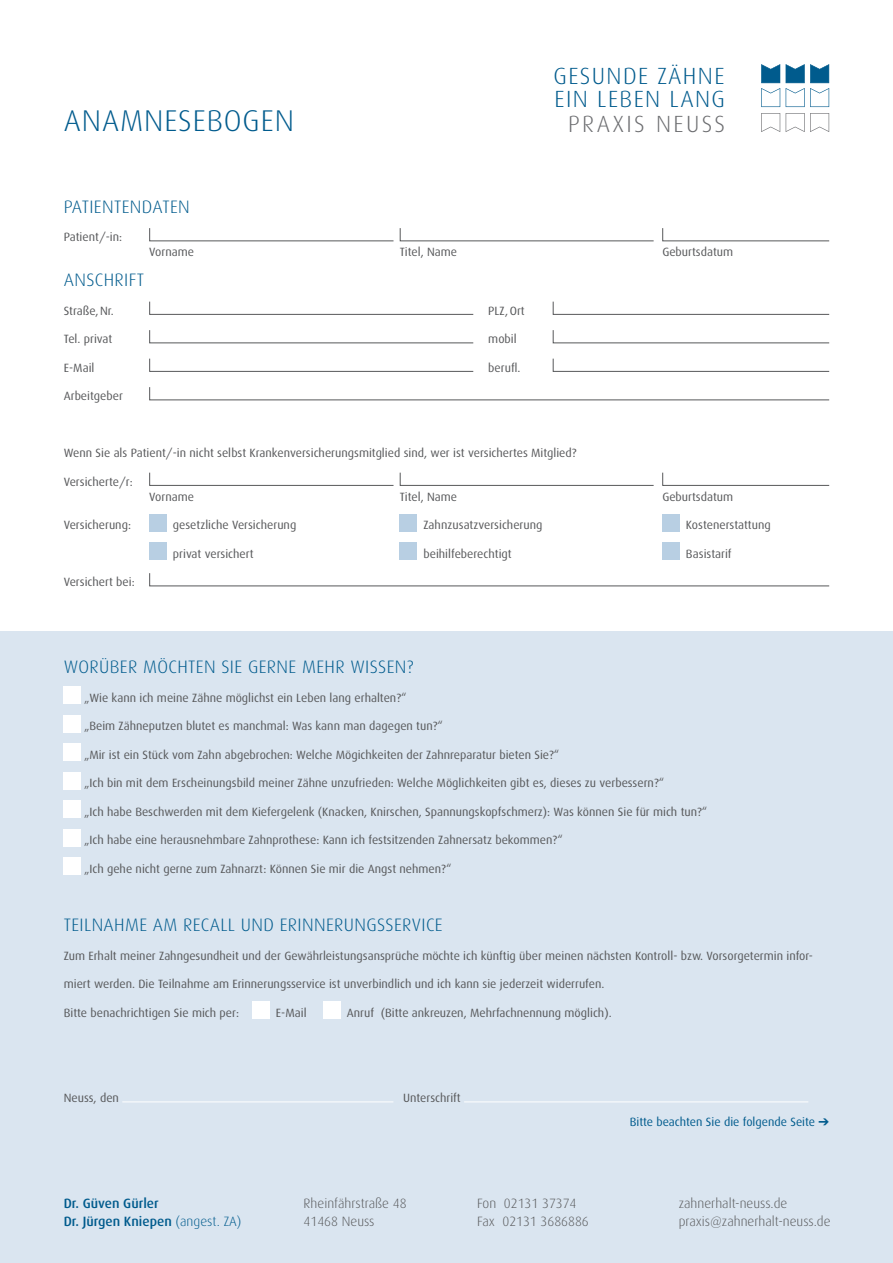
<style>
.page{position:relative;width:893px;height:1263px;background:#fff}
.page>*{position:absolute;margin:0;border:0;box-sizing:border-box;transform-origin:0 0}
.t1{font:300 30px "Dax";letter-spacing:.03em;color:#005b8d}
.t2{font:300 23.4px/23.7px "Dax";letter-spacing:.06em;color:#005b8d}
.t3{font:300 23.4px "Dax";letter-spacing:.1em;color:#6c6d70}
.t4{font:300 18px "Dax";letter-spacing:.02em;color:#005b8d}
.t5{font:300 13.5px/18px "Dax";color:#57585a}
.t6{font:500 13.5px/18px "Dax";color:#005b8d}
.t7{font:12px "Dax";color:#57585a}
.t8{font:12px "Dax";color:#005b8d}
.s1{font-weight:300}
</style>
<div class="page">
<div style="left:0;top:632px;width:893px;height:631px;background:#dae5f0"></div>
<svg style="left:149px;top:228px;width:505px;height:14px"></svg>
<svg style="left:662px;top:228px;width:168px;height:14px"></svg>
<svg style="left:149px;top:301px;width:325px;height:14px"></svg>
<svg style="left:552px;top:301px;width:278px;height:14px"></svg>
<svg style="left:149px;top:330px;width:325px;height:14px"></svg>
<svg style="left:552px;top:330px;width:278px;height:14px"></svg>
<svg style="left:149px;top:358px;width:325px;height:14px"></svg>
<svg style="left:552px;top:358px;width:278px;height:14px"></svg>
<svg style="left:149px;top:387px;width:681px;height:14px"></svg>
<svg style="left:149px;top:472px;width:505px;height:14px"></svg>
<svg style="left:662px;top:472px;width:168px;height:14px"></svg>
<div style="left:149px;top:514px;width:17px;height:17px;background:#b8cfe3"></div>
<div style="left:400px;top:514px;width:17px;height:17px;background:#b8cfe3"></div>
<div style="left:662px;top:514px;width:17px;height:17px;background:#b8cfe3"></div>
<div style="left:149px;top:543px;width:17px;height:17px;background:#b8cfe3"></div>
<div style="left:400px;top:543px;width:17px;height:17px;background:#b8cfe3"></div>
<div style="left:662px;top:543px;width:17px;height:17px;background:#b8cfe3"></div>
<svg style="left:149px;top:573px;width:681px;height:14px"></svg>
<div style="left:64px;top:687px;width:17px;height:17px;background:#fff"></div>
<div style="left:64px;top:715px;width:17px;height:17px;background:#fff"></div>
<div style="left:64px;top:744px;width:17px;height:17px;background:#fff"></div>
<div style="left:64px;top:772px;width:17px;height:17px;background:#fff"></div>
<div style="left:64px;top:801px;width:17px;height:17px;background:#fff"></div>
<div style="left:64px;top:829px;width:17px;height:17px;background:#fff"></div>
<div style="left:64px;top:858px;width:17px;height:17px;background:#fff"></div>
<div style="left:252px;top:1002px;width:17px;height:17px;background:#fff"></div>
<div style="left:323px;top:1002px;width:17px;height:17px;background:#fff"></div>
<hr style="left:122px;top:1101px;width:271px;height:1px;background:#fff">
<hr style="left:464px;top:1101px;width:344px;height:1px;background:#fff">
<svg style="left:761px;top:113px;width:19px;height:19px"></svg>
<svg style="left:786px;top:113px;width:43px;height:19px"></svg>
<svg style="left:761px;top:64px;width:19px;height:43px"></svg>
<svg style="left:786px;top:64px;width:43px;height:43px"></svg>
<h1 class="t1" style="left:64px;top:104px;width:232px">ANAMNESEBOGEN</h1>
<h2 class="t2" style="left:553px;top:64px;width:173px">GESUNDE ZÄHNE<br>EIN LEBEN LANG</h2>
<h2 class="t3" style="left:568px;top:111px;width:158px">PRAXIS NEUSS</h2>
<h3 class="t4" style="left:64px;top:197px;width:127px">PATIENTENDATEN</h3>
<p class="t7" style="left:64px;top:230px;width:60px">Patient/-in:</p>
<p class="t7" style="left:149px;top:245px;width:46px">Vorname</p>
<p class="t7" style="left:400px;top:245px;width:59px">Titel, Name</p>
<p class="t7" style="left:662px;top:245px;width:72px">Geburtsdatum</p>
<h3 class="t4" style="left:64px;top:270px;width:82px">ANSCHRIFT</h3>
<p class="t7" style="left:64px;top:304px;width:52px">Straße,Nr.</p>
<p class="t7" style="left:488px;top:304px;width:38px">PLZ,Ort</p>
<p class="t7" style="left:64px;top:332px;width:50px">Tel. privat</p>
<p class="t7" style="left:488px;top:332px;width:30px">mobil</p>
<p class="t7" style="left:64px;top:361px;width:32px">E-Mail</p>
<p class="t7" style="left:488px;top:361px;width:34px">berufl.</p>
<p class="t7" style="left:64px;top:389px;width:61px">Arbeitgeber</p>
<p class="t7" style="left:64px;top:446px;width:514px">Wenn Sie als Patient/-in nicht selbst Krankenversicherungsmitglied sind, wer ist versichertes Mitglied?</p>
<p class="t7" style="left:64px;top:475px;width:70px">Versicherte/r:</p>
<p class="t7" style="left:149px;top:490px;width:46px">Vorname</p>
<p class="t7" style="left:400px;top:490px;width:59px">Titel, Name</p>
<p class="t7" style="left:662px;top:490px;width:72px">Geburtsdatum</p>
<p class="t7" style="left:64px;top:518px;width:69px">Versicherung:</p>
<p class="t7" style="left:173px;top:518px;width:125px">gesetzliche Versicherung</p>
<p class="t7" style="left:423px;top:518px;width:121px">Zahnzusatzversicherung</p>
<p class="t7" style="left:686px;top:518px;width:86px">Kostenerstattung</p>
<p class="t7" style="left:173px;top:547px;width:82px">privat versichert</p>
<p class="t7" style="left:423px;top:547px;width:90px">beihilfeberechtigt</p>
<p class="t7" style="left:686px;top:547px;width:47px">Basistarif</p>
<p class="t7" style="left:64px;top:575px;width:72px">Versichert bei:</p>
<h3 class="t4" style="left:64px;top:657px;width:351px">WORÜBER MÖCHTEN SIE GERNE MEHR WISSEN?</h3>
<p class="t7" style="left:84px;top:691px;width:324px">„Wie kann ich meine Zähne möglichst ein Leben lang erhalten?“</p>
<p class="t7" style="left:84px;top:719px;width:360px">„Beim Zähneputzen blutet es manchmal: Was kann man dagegen tun?“</p>
<p class="t7" style="left:84px;top:748px;width:477px">„Mir ist ein Stück vom Zahn abgebrochen: Welche Mögichkeiten der Zahnreparatur bieten Sie?“</p>
<p class="t7" style="left:84px;top:776px;width:581px">„Ich bin mit dem Erscheinungsbild meiner Zähne unzufrieden: Welche Möglichkeiten gibt es, dieses zu verbessern?“</p>
<p class="t7" style="left:84px;top:805px;width:625px">„Ich habe Beschwerden mit dem Kiefergelenk (Knacken, Knirschen, Spannungskopfschmerz): Was können Sie für mich tun?“</p>
<p class="t7" style="left:84px;top:833px;width:480px">„Ich habe eine herausnehmbare Zahnprothese: Kann ich festsitzenden Zahnersatz bekommen?“</p>
<p class="t7" style="left:84px;top:862px;width:369px">„Ich gehe nicht gerne zum Zahnarzt: Können Sie mir die Angst nehmen?“</p>
<h3 class="t4" style="left:64px;top:915px;width:380px">TEILNAHME AM RECALL UND ERINNERUNGSSERVICE</h3>
<p class="t7" style="left:64px;top:949px;width:751px">Zum Erhalt meiner Zahngesundheit und der Gewährleistungsansprüche möchte ich künftig über meinen nächsten Kontroll- bzw. Vorsorgetermin infor-</p>
<p class="t7" style="left:64px;top:977px;width:542px">miert werden. Die Teilnahme am Erinnerungsservice ist unverbindlich und ich kann sie jederzeit widerrufen.</p>
<p class="t7" style="left:64px;top:1006px;width:177px">Bitte benachrichtigen Sie mich per:</p>
<p class="t7" style="left:276px;top:1006px;width:32px">E-Mail</p>
<p class="t7" style="left:347px;top:1006px;width:266px">Anruf (Bitte ankreuzen, Mehrfachnennung möglich).</p>
<p class="t7" style="left:64px;top:1091px;width:57px">Neuss, den</p>
<p class="t7" style="left:403px;top:1091px;width:59px">Unterschrift</p>
<p class="t6" style="left:64px;top:1194px;width:179px">Dr. Güven Gürler<br>Dr. Jürgen Kniepen <span class="s1">(angest. ZA)</span></p>
<p class="t5" style="left:304px;top:1194px;width:105px">Rheinfährstraße 48<br>41468 Neuss</p>
<p class="t5" style="left:477px;top:1194px;width:113px">Fon 02131 37374<br>Fax 02131 3686886</p>
<p class="t8" style="left:630px;top:1115px;width:201px">Bitte beachten Sie die folgende Seite ➔</p>
<p class="t5" style="left:679px;top:1194px;width:153px">zahnerhalt-neuss.de praxis@zahnerhalt-neuss.de</p>
</div>
